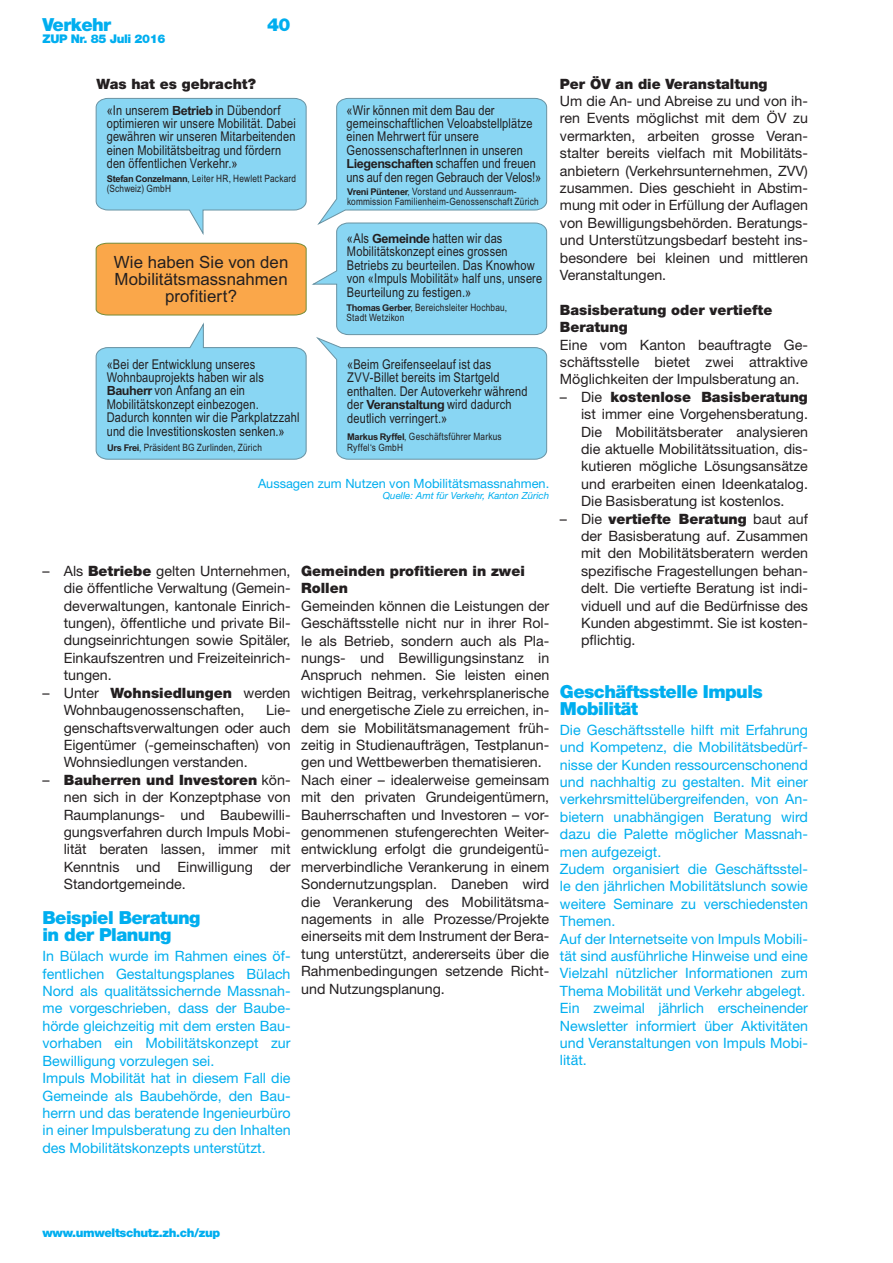
<style>
.page{position:relative;width:893px;height:1263px;background:#fff}
.page>*{position:absolute;margin:0;border:0;box-sizing:border-box;transform-origin:0 0}
.t1{font:900 18px/17.2px "Helvetica Neue LT Std";letter-spacing:-.03em;color:#00aeef}
.t2{font:16.8px/16.8px "Arial";color:#231f20;text-align:center}
.t3{font:14.25px/17.4px "Helvetica Neue LT Std";color:#231f20;text-align:justify}
.t4{font:14.25px/17.4px "Helvetica Neue LT Std";color:#00aeef}
.t5{font:900 14.25px/17.2px "Helvetica Neue LT Std";color:#231f20}
.t6{font:13.5px/13.5px "Arial Narrow";letter-spacing:.01em;color:#231f20}
.t7{font:12.75px "Helvetica Neue LT Std";color:#00aeef}
.t8{font:900 12px "Helvetica Neue LT Std";letter-spacing:-.03em;color:#00aeef}
.t9{font:10.05px/10.1px "Arial Narrow";letter-spacing:.02em;color:#231f20}
.t10{font:italic 9.75px "Helvetica Neue LT Std";color:#00aeef}
.s1{font-family:"Arial";font-weight:700;font-size:12.6px}
.s2{font-family:"Arial";font-weight:700;font-size:9.3px}
.s3{font-weight:900}
</style>
<div class="page">
<svg style="left:95px;top:98px;width:452px;height:362px"></svg>
<p class="t1" style="left:43px;top:18px;width:70px">Verkehr</p>
<p class="t1" style="left:267px;top:18px;width:25px">40</p>
<p class="t8" style="left:43px;top:35px;width:125px">ZUP Nr. 85 Juli 2016</p>
<p class="t5" style="left:97px;top:76px;width:161px">Was hat es gebracht?</p>
<p class="t6" style="left:107px;top:104px;width:191px">«In unserem <span class="s1">Betrieb</span> in Dübendorf optimieren wir unsere Mobilität. Dabei gewähren wir unseren Mitarbeitenden einen Mobilitätsbeitrag und fördern den öffentlichen Verkehr.»</p>
<p class="t9" style="left:107px;top:174px;width:191px"><span class="s2">Stefan Conzelmann</span>, Leiter HR, Hewlett Packard (Schweiz) GmbH</p>
<p class="t2" style="left:114px;top:254px;width:176px">Wie haben Sie von den<br>Mobilitätsmassnahmen profitiert?</p>
<p class="t6" style="left:347px;top:104px;width:196px">«Wir können mit dem Bau der gemeinschaftlichen Veloabstellplätze einen Mehrwert für unsere GenossenschafterInnen in unseren <span class="s1">Liegenschaften</span> schaffen und freuen uns auf den regen Gebrauch der Velos!»</p>
<p class="t9" style="left:347px;top:187px;width:193px"><span class="s2">Vreni Püntener</span>, Vorstand und Aussenraum&shy;kommission Familienheim-Genossenschaft Zürich</p>
<p class="t6" style="left:347px;top:233px;width:197px">«Als <span class="s1">Gemeinde</span> hatten wir das Mobilitätskonzept eines grossen Betriebs zu beurteilen. Das Knowhow von «Impuls Mobilität» half uns, unsere Beurteilung zu festigen.»</p>
<p class="t9" style="left:347px;top:304px;width:162px"><span class="s2">Thomas Gerber</span>, Bereichsleiter Hochbau,<br>Stadt Wetzikon</p>
<p class="t6" style="left:107px;top:358px;width:194px">«Bei der Entwicklung unseres<br>Wohnbauprojekts haben wir als<br><span class="s1">Bauherr</span> von Anfang an ein<br>Mobilitätskonzept einbezogen.<br>Dadurch konnten wir die Parkplatzzahl und die Investitionskosten senken.»</p>
<p class="t6" style="left:347px;top:359px;width:182px">«Beim Greifenseelauf ist das<br>ZVV-Billet bereits im Startgeld enthalten. Der Autoverkehr während der <span class="s1">Veranstaltung</span> wird dadurch deutlich verringert.»</p>
<p class="t9" style="left:107px;top:443px;width:156px"><span class="s2">Urs Frei</span>, Präsident BG Zurlinden, Zürich</p>
<p class="t9" style="left:347px;top:433px;width:156px"><span class="s2">Markus Ryffel</span>, Geschäftsführer Markus<br>Ryffel‘s GmbH</p>
<p class="t7" style="left:258px;top:479px;width:293px">Aussagen zum Nutzen von Mobilitätsmassnahmen.</p>
<p class="t10" style="left:383px;top:490px;width:168px">Quelle: Amt für Verkehr, Kanton Zürich</p>
<p class="t3" style="left:64px;top:564px;width:228px;text-indent:-21px">– Als <span class="s3">Betriebe</span> gelten Unternehmen, die öffentliche Verwaltung (Gemein&shy;deverwaltungen, kantonale Einrich&shy;tungen), öffentliche und private Bil&shy;dungseinrichtungen sowie Spitäler, Einkaufszentren und Freizeiteinrich&shy;tungen.</p>
<p class="t3" style="left:64px;top:686px;width:228px;text-indent:-21px">– Unter <span class="s3">Wohnsiedlungen</span> werden<br>Wohn baugenossenschaften,</p>
<p class="t3" style="left:64px;top:703px;width:228px;text-indent:202px">Lie&shy;genschaftsverwaltungen oder auch Eigentümer (-gemeinschaften) von Wohnsiedlungen verstanden.</p>
<p class="t3" style="left:64px;top:773px;width:228px;text-indent:-21px">– <span class="s3">Bauherren und Investoren</span> kön&shy;nen sich in der Konzeptphase von Raumplanungs- und Baubewilli&shy;gungsverfahren durch Impuls Mobi&shy;lität beraten lassen, immer mit Kenntnis und Einwilligung der Standortgemeinde.</p>
<p class="t1" style="left:43px;top:911px;width:160px">Beispiel Beratung in der Planung</p>
<p class="t4" style="left:43px;top:949px;width:250px">In Bülach wurde im Rahmen eines öf&shy;fentlichen Gestaltungsplanes Bülach Nord als qualitätssichernde Massnah&shy;me vorgeschrieben, dass der Baube&shy;hörde gleichzeitig mit dem ersten Bau&shy;vorhaben ein Mobilitätskonzept zur Bewilligung vorzulegen sei.<br>Impuls Mobilität hat in diesem Fall die Gemeinde als Baubehörde, den Bau&shy;herrn und das beratende Ingenieurbüro in einer Impulsberatung zu den Inhalten des Mobilitätskonzepts unterstützt.</p>
<p class="t5" style="left:301px;top:564px;width:225px">Gemeinden profitieren in zwei<br>Rollen</p>
<p class="t3" style="left:301px;top:599px;width:250px;text-align:left">Gemeinden können die Leistungen der Geschäftsstelle nicht nur in ihrer Rol&shy;le als Betrieb, sondern auch als Pla&shy;nungs- und Bewilligungsinstanz in Anspruch nehmen. Sie leisten einen wichtigen Beitrag, verkehrsplanerische und energetische Ziele zu erreichen, in&shy;dem sie Mobilitätsmanagement früh&shy;zeitig in Studienaufträgen, Testplanun&shy;gen und Wettbewerben thematisieren.<br>Nach einer – idealerweise gemeinsam mit den privaten Grundeigentümern, Bauherrschaften und Investoren – vor&shy;genommenen stufengerechten Weiter&shy;entwicklung erfolgt die grundeigentü&shy;merverbindliche Verankerung in einem Sondernutzungsplan. Daneben wird die Verankerung des Mobilitätsma&shy;nagements in alle Prozesse/Projekte einerseits mit dem Instrument der Bera&shy;tung unterstützt, andererseits über die Rahmenbedingungen setzende Richt&shy;und Nutzungsplanung.</p>
<p class="t5" style="left:560px;top:76px;width:209px">Per ÖV an die Veranstaltung</p>
<p class="t3" style="left:560px;top:94px;width:250px">Um die An- und Abreise zu und von ih&shy;ren Events möglichst mit dem ÖV zu vermarkten, arbeiten grosse Veran&shy;stalter bereits vielfach mit Mobilitäts&shy;anbietern (Verkehrsunternehmen, ZVV) zusammen. Dies geschieht in Abstim&shy;mung mit oder in Erfüllung der Auflagen von Bewilligungsbehörden. Beratungs&shy;und Unterstützungsbedarf besteht ins&shy;besondere bei kleinen und mittleren Veranstaltungen.</p>
<p class="t5" style="left:560px;top:303px;width:214px">Basisberatung oder vertiefte<br>Beratung</p>
<p class="t3" style="left:560px;top:338px;width:250px">Eine vom Kanton beauftragte Ge&shy;schäftsstelle bietet zwei attraktive Möglichkeiten der Impulsberatung an.</p>
<p class="t3" style="left:581px;top:390px;width:228px;text-indent:-21px">– Die <span class="s3">kostenlose Basisberatung </span>ist immer eine Vorgehensberatung.<br>Die Mobilitätsberater analysieren die aktuelle Mobilitätssituation, dis&shy;kutieren mögliche Lösungsansätze und erarbeiten einen Ideenkatalog.<br>Die Basisberatung ist kostenlos.</p>
<p class="t3" style="left:581px;top:512px;width:228px;text-indent:-21px">– Die <span class="s3">vertiefte Beratung</span> baut auf der Basisberatung auf. Zusammen mit den Mobilitätsberatern werden spezifische Fragestellungen behan&shy;delt. Die vertiefte Beratung ist indi&shy;viduell und auf die Bedürfnisse des Kunden abgestimmt. Sie ist kosten&shy;pflichtig.</p>
<p class="t1" style="left:560px;top:684px;width:205px">Geschäftsstelle Impuls<br>Mobilität</p>
<p class="t4" style="left:560px;top:723px;width:250px">Die Geschäftsstelle hilft mit Erfahrung und Kompetenz, die Mobilitätsbedürf&shy;nisse der Kunden ressourcenschonend und nachhaltig zu gestalten. Mit einer verkehrsmittelübergreifenden, von An&shy;bietern unabhängigen Beratung wird dazu die Palette möglicher Massnah&shy;men aufgezeigt.<br>Zudem organisiert die Geschäftsstel&shy;le den jährlichen Mobilitätslunch sowie weitere Seminare zu verschiedensten Themen.<br>Auf der Internetseite von Impuls Mobili&shy;tät sind ausführliche Hinweise und eine Vielzahl nützlicher Informationen zum Thema Mobilität und Verkehr abgelegt.<br>Ein zweimal jährlich erscheinender Newsletter informiert über Aktivitäten und Veranstaltungen von Impuls Mobi&shy;lität.</p>
<p class="t8" style="left:43px;top:1228px;width:179px">www.umweltschutz.zh.ch/zup</p>
</div>
